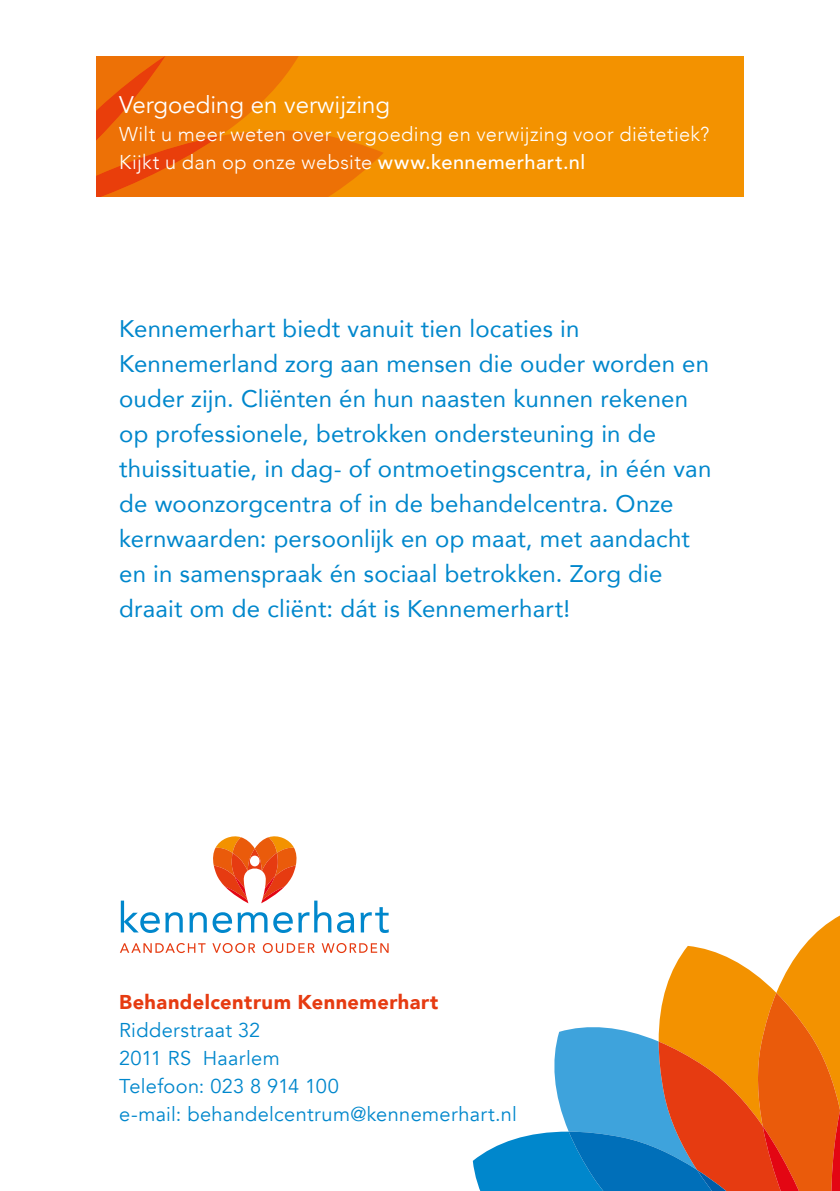
<style>
.page{position:relative;width:840px;height:1191px;background:#fff}
.page>*{position:absolute;margin:0;border:0;box-sizing:border-box;transform-origin:0 0}
.t1{font:24px/35px "Avenir";letter-spacing:.01em;color:#0087cc}
.t2{font:24px "Avenir";color:#fff}
.t3{font:300 20px/28px "Avenir";letter-spacing:.02em;color:#fff}
.t4{font:20px/28px "Avenir";letter-spacing:.015em;color:#0087cc}
.t5{font:900 20px "Avenir";letter-spacing:.025em;color:#e63b11}
.s1{font-weight:500}
</style>
<div class="page">
<svg style="left:121px;top:900px;width:62px;height:33px"></svg>
<svg style="left:337px;top:912px;width:17px;height:21px"></svg>
<svg style="left:360px;top:907px;width:28px;height:26px"></svg>
<svg style="left:120px;top:943px;width:85px;height:10px"></svg>
<svg style="left:212px;top:943px;width:43px;height:10px"></svg>
<svg style="left:263px;top:943px;width:51px;height:10px"></svg>
<svg style="left:321px;top:943px;width:67px;height:10px"></svg>
<svg style="left:189px;top:836px;width:142px;height:97px"></svg>
<svg style="left:472px;top:915px;width:368px;height:276px"></svg>
<div style="left:96px;top:57px;width:647px;height:140px;background:#f39200"></div>
<svg style="left:96px;top:57px;width:287px;height:140px"></svg>
<p class="t2" style="left:119px;top:90px;width:272px">Vergoeding en verwijzing</p>
<p class="t3" style="left:119px;top:120px;width:591px">Wilt u meer weten over vergoeding en verwijzing voor diëtetiek?<br>Kijkt u dan op onze website <span class="s1">www.kennemerhart.nl</span></p>
<p class="t1" style="left:119px;top:310px;width:593px">Kennemerhart biedt vanuit tien locaties in Kennemerland zorg aan mensen die ouder worden en ouder zijn. Cliënten én hun naasten kunnen rekenen op professionele, betrokken ondersteuning in de thuissituatie, in dag- of ontmoetingscentra, in één van de woonzorgcentra of in de behandelcentra. Onze kernwaarden: persoonlijk en op maat, met aandacht en in samenspraak én sociaal betrokken. Zorg die draait om de cliënt: dát is Kennemerhart!</p>
<p class="t5" style="left:119px;top:985px;width:320px">Behandelcentrum Kennemerhart</p>
<p class="t4" style="left:119px;top:1016px;width:399px">Ridderstraat 32<br>2011 RS Haarlem<br>Telefoon: 023 8 914 100<br>e-mail: behandelcentrum@kennemerhart.nl</p>
</div>
